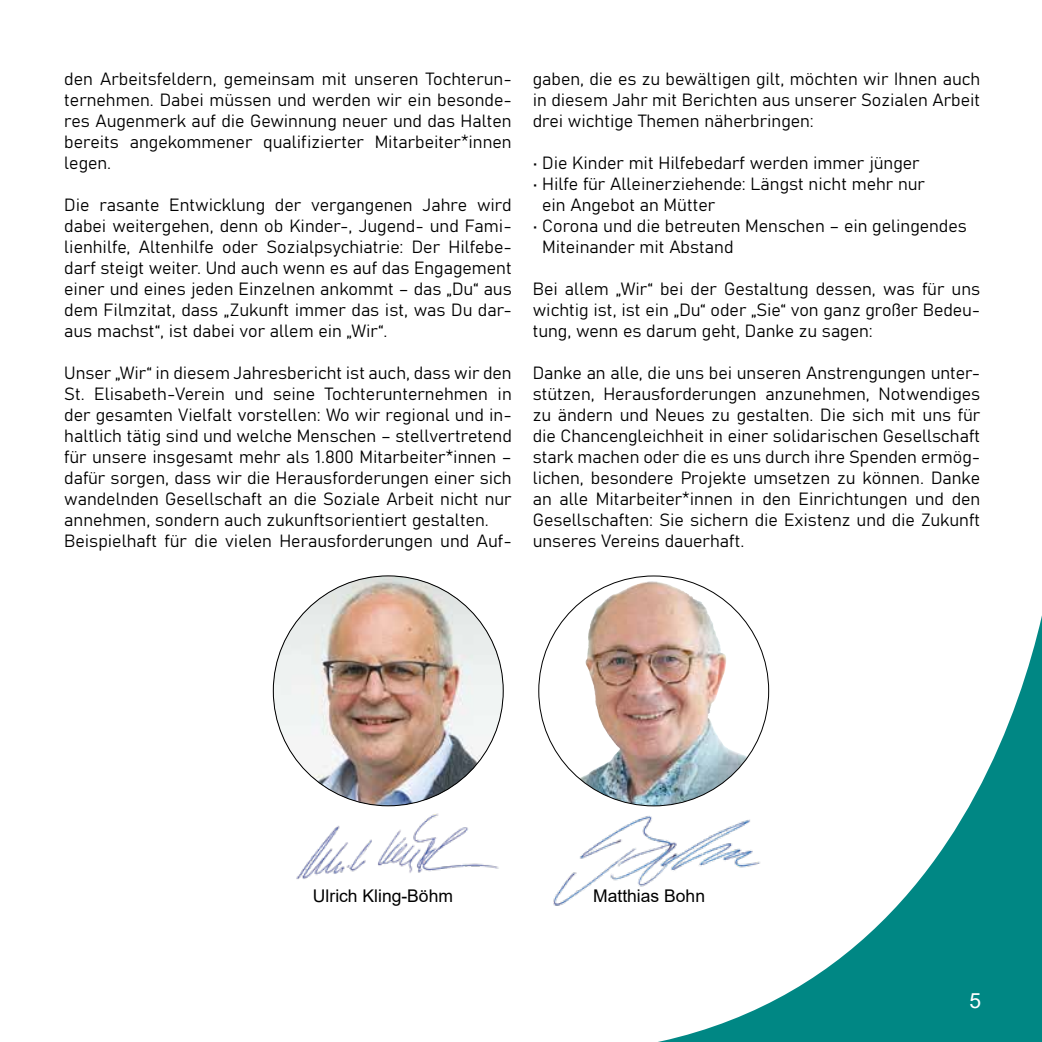
<style>
.page{position:relative;width:1042px;height:1042px;background:#fff}
.page>*{position:absolute;margin:0;border:0;box-sizing:border-box;transform-origin:0 0}
.t1{font:21px "Arial";color:#fff}
.t2{font:17.5px/21px "Bahnschrift";color:#000;text-align:justify}
.t3{font:17.5px "Arial";color:#000}
</style>
<div class="page">
<svg style="left:538px;top:575px;width:504px;height:467px"></svg>
<img style="left:551px;top:815px;width:212px;height:91px">
<img style="left:296px;top:813px;width:203px;height:66px">
<img style="left:273px;top:576px;width:230px;height:230px;border-radius:115px">
<img style="left:539px;top:576px;width:229px;height:230px;border-radius:50%">
<img style="left:621px;top:581px;width:31px;height:11px">
<p class="t2" style="left:64px;top:67px;width:449px">den Arbeitsfeldern, gemeinsam mit unseren Tochterun&shy;ternehmen. Dabei müssen und werden wir ein besonde&shy;res Augenmerk auf die Gewinnung neuer und das Halten bereits angekommener qualifizierter Mitarbeiter*innen legen.</p>
<p class="t2" style="left:64px;top:193px;width:449px">Die rasante Entwicklung der vergangenen Jahre wird dabei weitergehen, denn ob Kinder-, Jugend- und Fami&shy;lienhilfe, Altenhilfe oder Sozialpsychiatrie: Der Hilfebe&shy;darf steigt weiter. Und auch wenn es auf das Engagement einer und eines jeden Einzelnen ankommt – das „Du“ aus dem Filmzitat, dass „Zukunft immer das ist, was Du dar&shy;aus machst“, ist dabei vor allem ein „Wir“.</p>
<p class="t2" style="left:64px;top:361px;width:449px;text-align:left">Unser „Wir“ in diesem Jahresbericht ist auch, dass wir den St. Elisabeth-Verein und seine Tochterunternehmen in der gesamten Vielfalt vorstellen: Wo wir regional und in&shy;haltlich tätig sind und welche Menschen – stellvertretend für unsere insgesamt mehr als 1.800 Mitarbeiter*innen – dafür sorgen, dass wir die Herausforderungen einer sich wandelnden Gesellschaft an die Soziale Arbeit nicht nur annehmen, sondern auch zukunftsorientiert gestalten.<br>Beispielhaft für die vielen Herausforderungen und Auf-</p>
<p class="t2" style="left:533px;top:67px;width:449px">gaben, die es zu bewältigen gilt, möchten wir Ihnen auch in diesem Jahr mit Berichten aus unserer Sozialen Arbeit drei wichtige Themen näherbringen:</p>
<p class="t2" style="left:533px;top:151px;width:388px">• Die Kinder mit Hilfebedarf werden immer jünger</p>
<p class="t2" style="left:542px;top:172px;width:384px;text-indent:-9px">• Hilfe für Alleinerziehende: Längst nicht mehr nur ein Angebot an Mütter</p>
<p class="t2" style="left:542px;top:214px;width:426px;text-indent:-9px">• Corona und die betreuten Menschen – ein gelingendes<br>Miteinander mit Abstand</p>
<p class="t2" style="left:533px;top:277px;width:449px">Bei allem „Wir“ bei der Gestaltung dessen, was für uns wichtig ist, ist ein „Du“ oder „Sie“ von ganz großer Bedeu&shy;tung, wenn es darum geht, Danke zu sagen:</p>
<p class="t2" style="left:533px;top:361px;width:449px">Danke an alle, die uns bei unseren Anstrengungen unter&shy;stützen, Herausforderungen anzunehmen, Notwendiges zu ändern und Neues zu gestalten. Die sich mit uns für die Chancengleichheit in einer solidarischen Gesellschaft stark machen oder die es uns durch ihre Spenden ermög&shy;lichen, besondere Projekte umsetzen zu können. Danke an alle Mitarbeiter*innen in den Einrichtungen und den Gesellschaften: Sie sichern die Existenz und die Zukunft unseres Vereins dauerhaft.</p>
<p class="t3" style="left:313px;top:883px;width:142px">Ulrich Kling-Böhm</p>
<p class="t3" style="left:593px;top:883px;width:113px">Matthias Bohn</p>
<p class="t1" style="left:969px;top:986px;width:13px">5</p>
</div>
